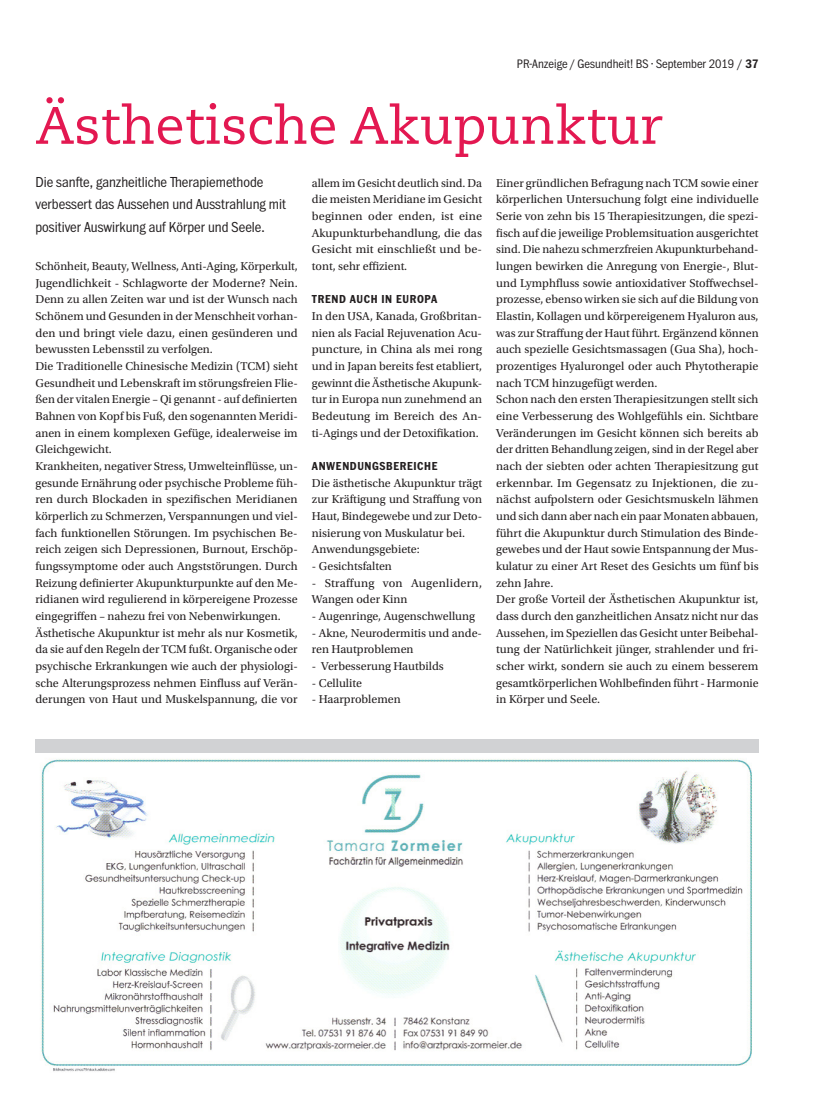
<style>
.page{position:relative;width:833px;height:1117px;background:#fff}
.page>*{position:absolute;margin:0;border:0;box-sizing:border-box;transform-origin:0 0}
.Überschrift{font:52.5px "Caecilia LT Pro 55 Roman";letter-spacing:-.005em;color:#e31851}
.Unterzeile{font:300 15px/22.6px "Franklin Narrow ITC Pro";color:#231f20}
.t1{font:300 12.75px "Franklin Narrow ITC Pro";color:#231f20}
.Grundtext{font:12px/16.6px "Utopia Std";color:#231f20;text-align:justify}
.Grundtext-2{font:12px/16.6px "Utopia Std";letter-spacing:.02em;color:#231f20}
.Grundtext-3{font:700 12px "Franklin Narrow ITC Pro";letter-spacing:.05em;color:#231f20}
.s1{font-weight:700}
</style>
<div class="page">
<div style="left:35px;top:739px;width:723px;height:333px;background:#d1d2d4"></div>
<img style="left:35px;top:753px;width:723px;height:319px">
<p class="t1" style="left:517px;top:57px;width:243px">PR-Anzeige / Gesundheit! BS · September 2019 / <span class="s1">37</span></p>
<p class="Überschrift" style="left:35px;top:91px;width:628px">Ästhetische Akupunktur</p>
<p class="Unterzeile" style="left:35px;top:171px;width:252px">Die sanfte, ganzheitliche Therapiemethode verbessert das Aussehen und Ausstrahlung mit positiver Auswirkung auf Körper und Seele.</p>
<p class="Grundtext" style="left:312px;top:175px;width:172px">allem im Gesicht deutlich sind. Da die meisten Meridiane im Gesicht beginnen oder enden, ist eine Akupunkturbehandlung, die das Gesicht mit einschließt und be&shy;tont, sehr effizient.</p>
<p class="Grundtext-3" style="left:312px;top:292px;width:127px">TREND AUCH IN EUROPA</p>
<p class="Grundtext" style="left:312px;top:308px;width:172px">In den USA, Kanada, Großbritan&shy;nien als Facial Rejuvenation Acu&shy;puncture, in China als mei rong und in Japan bereits fest etabliert, gewinnt die Ästhetische Akupunk&shy;tur in Europa nun zunehmend an Bedeutung im Bereich des An&shy;ti-Agings und der Detoxifikation.</p>
<p class="Grundtext-3" style="left:312px;top:459px;width:127px">ANWENDUNGSBEREICHE</p>
<p class="Grundtext" style="left:312px;top:474px;width:172px">Die ästhetische Akupunktur trägt zur Kräftigung und Straffung von Haut, Bindegewebe und zur Deto&shy;nisierung von Muskulatur bei.</p>
<p class="Grundtext" style="left:312px;top:541px;width:109px">Anwendungsgebiete:</p>
<p class="Grundtext" style="left:312px;top:558px;width:81px">- Gesichtsfalten</p>
<p class="Grundtext-2" style="left:312px;top:574px;width:172px">- Straffung von Augenlidern,<br>Wangen oder Kinn</p>
<p class="Grundtext" style="left:312px;top:608px;width:164px">- Augenringe, Augenschwellung</p>
<p class="Grundtext" style="left:312px;top:624px;width:172px">- Akne, Neurodermitis und ande&shy;ren Hautproblemen</p>
<p class="Grundtext" style="left:312px;top:657px;width:133px">- Verbesserung Hautbilds</p>
<p class="Grundtext" style="left:312px;top:674px;width:52px">- Cellulite</p>
<p class="Grundtext" style="left:312px;top:691px;width:90px">- Haarproblemen</p>
<p class="Grundtext" style="left:496px;top:175px;width:264px">Einer gründlichen Befragung nach TCM sowie einer körperlichen Untersuchung folgt eine individuelle Serie von zehn bis 15 Therapiesitzungen, die spezi&shy;fisch auf die jeweilige Problemsituation ausgerichtet sind. Die nahezu schmerzfreien Akupunkturbehand&shy;lungen bewirken die Anregung von Energie-, Blut&shy;und Lymphfluss sowie antioxidativer Stoffwechsel&shy;prozesse, ebenso wirken sie sich auf die Bildung von Elastin, Kollagen und körpereigenem Hyaluron aus, was zur Straffung der Haut führt. Ergänzend können auch spezielle Gesichtsmassagen (Gua Sha), hoch&shy;prozentiges Hyalurongel oder auch Phytotherapie nach TCM hinzugefügt werden.</p>
<p class="Grundtext" style="left:496px;top:391px;width:264px">Schon nach den ersten Therapiesitzungen stellt sich eine Verbesserung des Wohlgefühls ein. Sichtbare Veränderungen im Gesicht können sich bereits ab der dritten Behandlung zeigen, sind in der Regel aber nach der siebten oder achten Therapiesitzung gut erkennbar. Im Gegensatz zu Injektionen, die zu&shy;nächst aufpolstern oder Gesichtsmuskeln lähmen und sich dann aber nach ein paar Monaten abbauen, führt die Akupunktur durch Stimulation des Binde&shy;gewebes und der Haut sowie Entspannung der Mus&shy;kulatur zu einer Art Reset des Gesichts um fünf bis zehn Jahre.</p>
<p class="Grundtext" style="left:496px;top:591px;width:264px">Der große Vorteil der Ästhetischen Akupunktur ist, dass durch den ganzheitlichen Ansatz nicht nur das Aussehen, im Speziellen das Gesicht unter Beibehal&shy;tung der Natürlichkeit jünger, strahlender und fri&shy;scher wirkt, sondern sie auch zu einem besserem gesamtkörperlichen Wohlbefinden führt - Harmonie in Körper und Seele.</p>
<p class="Grundtext" style="left:35px;top:258px;width:264px">Schönheit, Beauty, Wellness, Anti-Aging, Körperkult, Jugendlichkeit - Schlagworte der Moderne? Nein.<br>Denn zu allen Zeiten war und ist der Wunsch nach Schönem und Gesunden in der Menschheit vorhan&shy;den und bringt viele dazu, einen gesünderen und bewussten Lebensstil zu verfolgen.</p>
<p class="Grundtext" style="left:35px;top:358px;width:264px">Die Traditionelle Chinesische Medizin (TCM) sieht Gesundheit und Lebenskraft im störungsfreien Flie&shy;ßen der vitalen Energie – Qi genannt - auf definierten Bahnen von Kopf bis Fuß, den sogenannten Meridi&shy;anen in einem komplexen Gefüge, idealerweise im Gleichgewicht.</p>
<p class="Grundtext" style="left:35px;top:458px;width:264px">Krankheiten, negativer Stress, Umwelteinflüsse, un&shy;gesunde Ernährung oder psychische Probleme füh&shy;ren durch Blockaden in spezifischen Meridianen körperlich zu Schmerzen, Verspannungen und viel&shy;fach funktionellen Störungen. Im psychischen Be&shy;reich zeigen sich Depressionen, Burnout, Erschöp&shy;fungssymptome oder auch Angststörungen. Durch Reizung definierter Akupunkturpunkte auf den Me&shy;ridianen wird regulierend in körpereigene Prozesse eingegriffen – nahezu frei von Nebenwirkungen.</p>
<p class="Grundtext" style="left:35px;top:624px;width:264px">Ästhetische Akupunktur ist mehr als nur Kosmetik, da sie auf den Regeln der TCM fußt. Organische oder psychische Erkrankungen wie auch der physiologi&shy;sche Alterungsprozess nehmen Einfluss auf Verän&shy;derungen von Haut und Muskelspannung, die vor</p>
</div>
